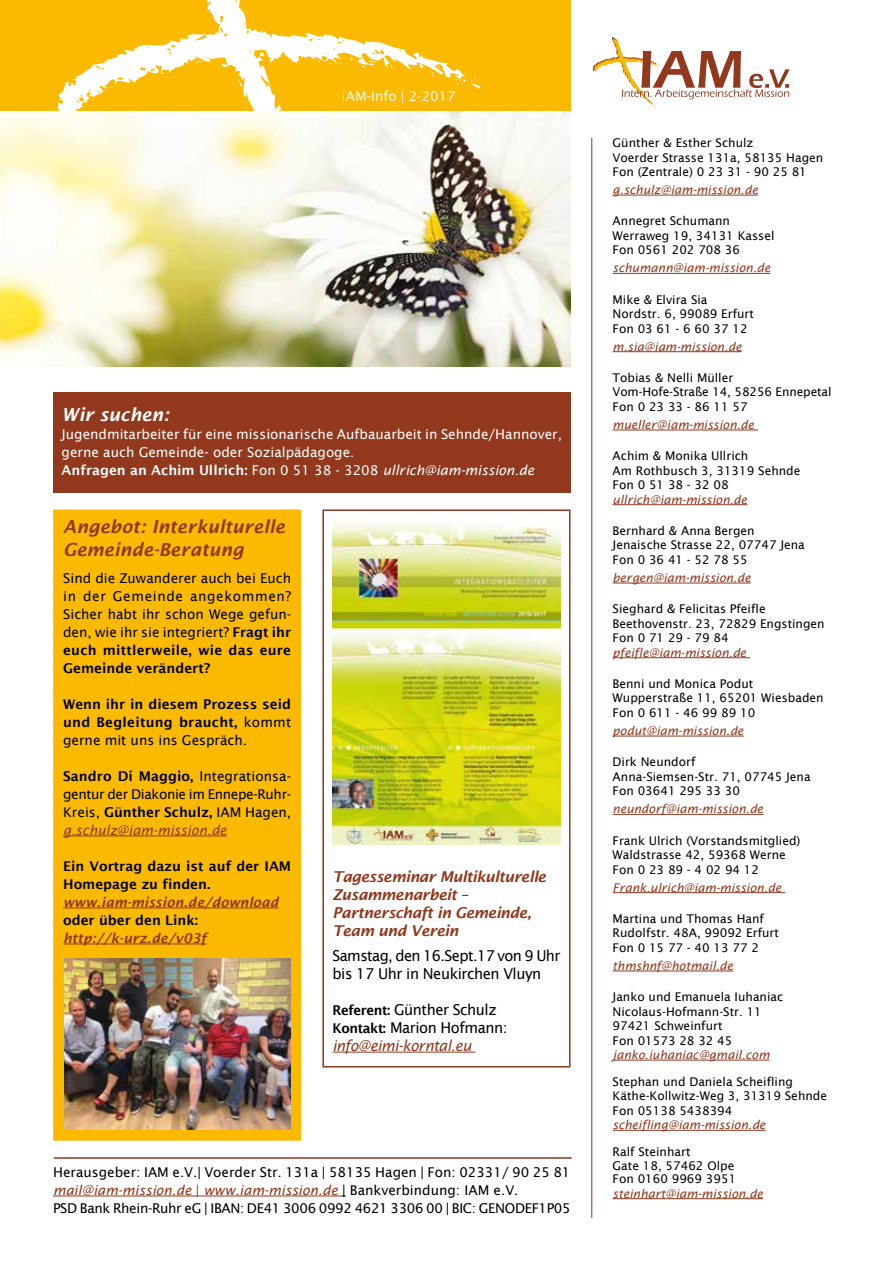
<style>
.page{position:relative;width:893px;height:1263px;background:#fff}
.page>*{position:absolute;margin:0;border:0;box-sizing:border-box;transform-origin:0 0}
.t1{font:italic 600 18px/22.5px "Lucida Sans";color:#91381d}
.t2{font:italic 600 18px "Lucida Sans";color:#fff}
.t3{font:15px/18px "Lucida Sans";letter-spacing:-.03em;color:#000}
.t4{font:italic 600 15px/18px "Lucida Sans";letter-spacing:-.03em;color:#91381d}
.t5{font:13.5px/18px "Lucida Sans";color:#000;text-align:justify}
.t6{font:13.5px/18px "Lucida Sans";letter-spacing:-.025em;color:#000}
.t7{font:13.5px/18px "Lucida Sans";color:#fff}
.t8{font:600 13.5px/18px "Lucida Sans";color:#000;text-align:justify}
.t9{font:italic 600 13.5px "Lucida Sans";color:#91381d}
.t10{font:12px/14.4px "Lucida Sans";color:#000}
.t11{font:italic 12px "Lucida Sans";color:#91381d}
.s1{font-weight:600}
.s2{font-style:italic}
.s3{font-weight:400}
.s4{font-style:italic;color:#91381d}
.s5{font-weight:600;font-size:13.5px}
.s6{color:#91381d}
</style>
<div class="page">
<hr style="left:613px;top:195px;width:145px;height:1px;background:#91381d">
<hr style="left:613px;top:273px;width:157px;height:1px;background:#91381d">
<hr style="left:613px;top:351px;width:129px;height:1px;background:#91381d">
<hr style="left:613px;top:430px;width:145px;height:1px;background:#91381d">
<hr style="left:613px;top:504px;width:134px;height:1px;background:#91381d">
<hr style="left:613px;top:583px;width:138px;height:1px;background:#91381d">
<hr style="left:613px;top:657px;width:137px;height:1px;background:#91381d">
<hr style="left:613px;top:736px;width:131px;height:1px;background:#91381d">
<hr style="left:613px;top:814px;width:150px;height:1px;background:#91381d">
<hr style="left:613px;top:892px;width:172px;height:1px;background:#91381d">
<hr style="left:613px;top:971px;width:120px;height:1px;background:#91381d">
<hr style="left:613px;top:1060px;width:157px;height:1px;background:#91381d">
<hr style="left:613px;top:1130px;width:153px;height:1px;background:#91381d">
<hr style="left:613px;top:1198px;width:150px;height:1px;background:#91381d">
<hr style="left:591px;top:138px;width:1px;height:1080px;background:#91381d">
<svg style="left:592px;top:37px;width:198px;height:70px"></svg>
<div style="left:0;top:0;width:570px;height:112px;background:#fbba00"></div>
<svg style="left:54px;top:0;width:427px;height:112px"></svg>
<hr style="left:54px;top:1157px;width:518px;height:2px;background:#91381d">
<hr style="left:53px;top:1196px;width:289px;height:1px;background:#91381d">
<img style="left:0;top:112px;width:570px;height:255px">
<hr style="left:332px;top:1052px;width:143px;height:1px;background:#91381d">
<div style="left:322px;top:509px;width:248px;height:558px;border:2px solid #91381d"></div>
<div style="left:54px;top:510px;width:246px;height:630px;background:#fbba00"></div>
<hr style="left:63px;top:836px;width:164px;height:1px;background:#91381d">
<hr style="left:63px;top:908px;width:216px;height:1px;background:#91381d">
<hr style="left:63px;top:944px;width:144px;height:1px;background:#91381d">
<div style="left:53px;top:509px;width:248px;height:632px;border:2px solid #fbba00"></div>
<img style="left:332px;top:521px;width:229px;height:323px">
<img style="left:64px;top:959px;width:227px;height:171px">
<div style="left:53px;top:392px;width:517px;height:101px;background:#91381d"></div>
<p class="t7" style="left:342px;top:87px;width:115px">IAM-Info | 2-2017</p>
<h1 class="t2" style="left:62px;top:404px;width:109px">Wir suchen:</h1>
<p class="t7" style="left:62px;top:425px;width:502px">Jugendmitarbeiter für eine missionarische Aufbauarbeit in Sehnde/Hannover, gerne auch Gemeinde- oder Sozialpädagoge.<br><span class="s1">Anfragen an Achim Ullrich:</span> Fon 0 51 38 - 3208 <span class="s2">ullrich@iam-mission.de</span></p>
<h1 class="t1" style="left:63px;top:516px;width:223px">Angebot: Interkulturelle<br>Gemeinde-Beratung</h1>
<p class="t5" style="left:63px;top:569px;width:230px">Sind die Zuwanderer auch bei Euch in der Gemeinde angekommen?<br>Sicher habt ihr schon Wege gefun&shy;den, wie ihr sie integriert? <span class="s1">Fragt ihr euch mittlerweile, wie das eure Gemeinde verändert?</span></p>
<p class="t8" style="left:63px;top:695px;width:230px">Wenn ihr in diesem Prozess seid und Begleitung braucht, <span class="s3">kommt gerne mit uns ins Gespräch.</span></p>
<p class="t5" style="left:63px;top:767px;width:230px"><span class="s1">Sandro Di Maggio,</span> Integrationsa&shy;gentur der Diakonie im Ennepe-Ruhr-Kreis, <span class="s1">Günther Schulz,</span> IAM Hagen, <span class="s4">g.schulz@iam-mission.de</span></p>
<p class="t8" style="left:63px;top:857px;width:230px">Ein Vortrag dazu ist auf der IAM<br>Homepage zu finden.</p>
<p class="t9" style="left:63px;top:894px;width:217px">www.iam-mission.de/download</p>
<p class="t8" style="left:63px;top:911px;width:137px">oder über den Link:</p>
<p class="t9" style="left:63px;top:930px;width:145px">http://k-urz.de/v03f</p>
<p class="t4" style="left:332px;top:868px;width:215px">Tagesseminar Multikulturelle<br>Zusammenarbeit –<br>Partnerschaft in Gemeinde,<br>Team und Verein</p>
<p class="t3" style="left:332px;top:946px;width:229px">Samstag, den 16.Sept.17 von 9 Uhr bis 17 Uhr in Neukirchen Vluyn</p>
<p class="t3" style="left:332px;top:1000px;width:176px"><span class="s5">Referent:</span> Günther Schulz<br><span class="s5">Kontakt:</span> Marion Hofmann: <span class="s4">info@eimi-korntal.eu</span></p>
<p class="t6" style="left:53px;top:1163px;width:519px">Herausgeber: IAM e.V.| Voerder Str. 131a | 58135 Hagen | Fon: 02331/ 90 25 81 <span class="s4">mail@iam-mission.de</span> <span class="s6">|</span> <span class="s4">www.iam-mission.de</span> | Bankverbindung: IAM e.V.<br>PSD Bank Rhein-Ruhr eG | IBAN: DE41 3006 0992 4621 3306 00 | BIC: GENODEF1P05</p>
<p class="t10" style="left:613px;top:136px;width:212px">Günther &amp; Esther Schulz<br>Voerder Strasse 131a, 58135 Hagen<br>Fon (Zentrale) 0 23 31 - 90 25 81</p>
<p class="t11" style="left:613px;top:183px;width:147px">g.schulz@iam-mission.de</p>
<p class="t10" style="left:613px;top:214px;width:163px">Annegret Schumann<br>Werraweg 19, 34131 Kassel<br>Fon 0561 202 708 36</p>
<p class="t11" style="left:613px;top:261px;width:159px">schumann@iam-mission.de</p>
<p class="t10" style="left:613px;top:292px;width:143px">Mike &amp; Elvira Sia<br>Nordstr. 6, 99089 Erfurt<br>Fon 03 61 - 6 60 37 12</p>
<p class="t11" style="left:613px;top:339px;width:131px">m.sia@iam-mission.de</p>
<p class="t10" style="left:613px;top:370px;width:220px">Tobias &amp; Nelli Müller<br>Vom-Hofe-Straße 14, 58256 Ennepetal<br>Fon 0 23 33 - 86 11 57</p>
<p class="t11" style="left:613px;top:418px;width:143px">mueller@iam-mission.de</p>
<p class="t10" style="left:613px;top:449px;width:189px">Achim &amp; Monika Ullrich<br>Am Rothbusch 3, 31319 Sehnde<br>Fon 0 51 38 - 32 08</p>
<p class="t11" style="left:613px;top:492px;width:136px">ullrich@iam-mission.de</p>
<p class="t10" style="left:613px;top:523px;width:194px">Bernhard &amp; Anna Bergen<br>Jenaische Strasse 22, 07747 Jena<br>Fon 0 36 41 - 52 78 55</p>
<p class="t11" style="left:613px;top:571px;width:140px">bergen@iam-mission.de</p>
<p class="t10" style="left:613px;top:602px;width:214px">Sieghard &amp; Felicitas Pfeifle<br>Beethovenstr. 23, 72829 Engstingen<br>Fon 0 71 29 - 79 84</p>
<p class="t11" style="left:613px;top:645px;width:135px">pfeifle@iam-mission.de</p>
<p class="t10" style="left:613px;top:676px;width:213px">Benni und Monica Podut<br>Wupperstraße 11, 65201 Wiesbaden<br>Fon 0 611 - 46 99 89 10</p>
<p class="t11" style="left:613px;top:724px;width:133px">podut@iam-mission.de</p>
<p class="t10" style="left:613px;top:755px;width:200px">Dirk Neundorf<br>Anna-Siemsen-Str. 71, 07745 Jena<br>Fon 03641 295 33 30</p>
<p class="t11" style="left:613px;top:802px;width:152px">neundorf@iam-mission.de</p>
<p class="t10" style="left:613px;top:833px;width:189px">Frank Ulrich (Vorstandsmitglied)<br>Waldstrasse 42, 59368 Werne<br>Fon 0 23 89 - 4 02 94 12</p>
<p class="t11" style="left:613px;top:880px;width:170px">Frank.ulrich@iam-mission.de</p>
<p class="t10" style="left:613px;top:911px;width:168px">Martina und Thomas Hanf<br>Rudolfstr. 48A, 99092 Erfurt<br>Fon 0 15 77 - 40 13 77 2</p>
<p class="t11" style="left:613px;top:959px;width:122px">thmshnf@hotmail.de</p>
<p class="t10" style="left:613px;top:990px;width:172px">Janko und Emanuela Iuhaniac<br>Nicolaus-Hofmann-Str. 11<br>97421 Schweinfurt<br>Fon 01573 28 32 45</p>
<p class="t11" style="left:613px;top:1048px;width:158px">janko.iuhaniac@gmail.com</p>
<p class="t10" style="left:613px;top:1074px;width:216px">Stephan und Daniela Scheifling<br>Käthe-Kollwitz-Weg 3, 31319 Sehnde<br>Fon 05138 5438394</p>
<p class="t11" style="left:613px;top:1118px;width:155px">scheifling@iam-mission.de</p>
<p class="t10" style="left:613px;top:1145px;width:125px;line-height:13.5px">Ralf Steinhart<br>Gate 18, 57462 Olpe<br>Fon 0160 9969 3951</p>
<p class="t11" style="left:613px;top:1186px;width:152px">steinhart@iam-mission.de</p>
</div>
